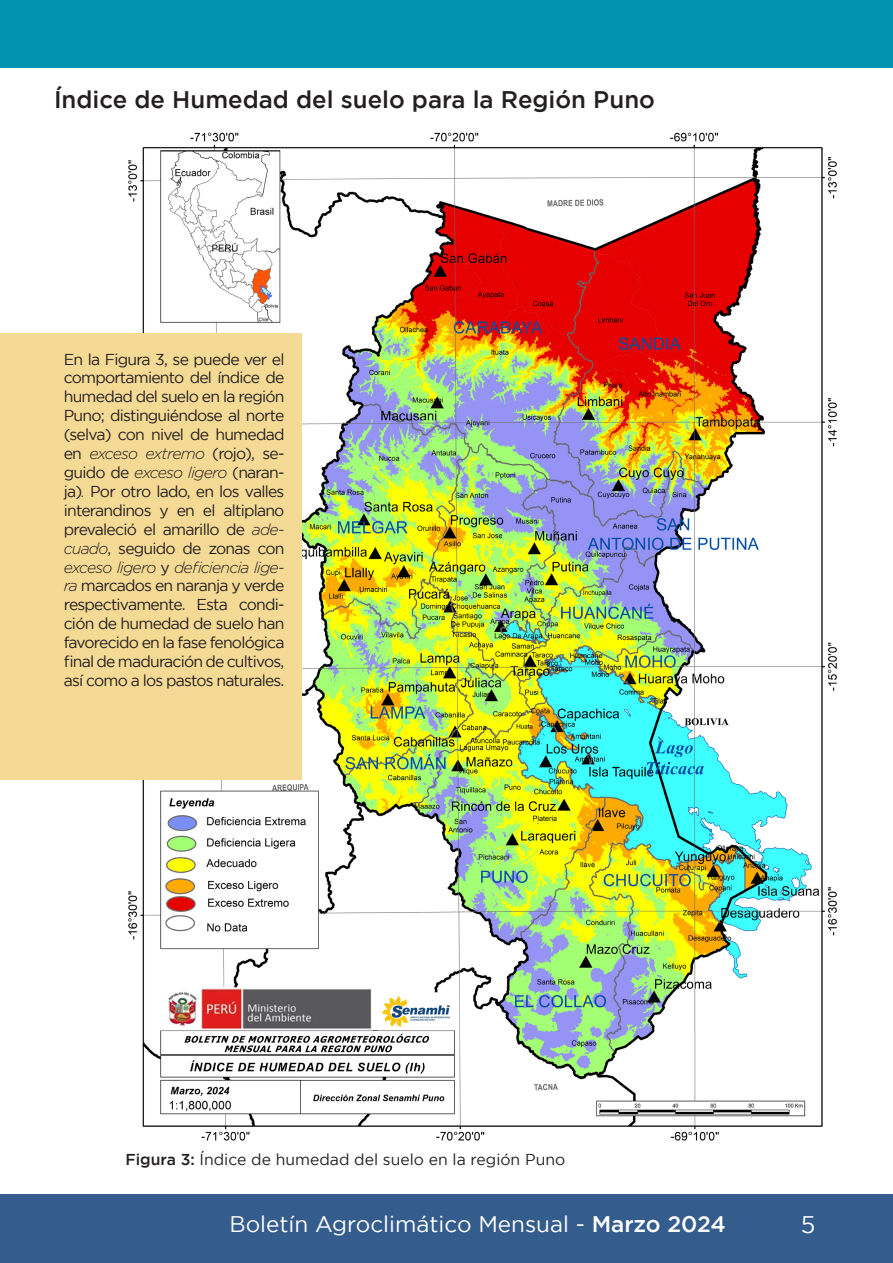
<style>
.page{position:relative;width:893px;height:1263px;background:#fff}
.page>*{position:absolute;margin:0;border:0;box-sizing:border-box;transform-origin:0 0}
.t1{font:500 24px "Gotham";color:#231f20}
.t2{font:24px "Gotham";color:#fff}
.t3{font:22.5px "Gotham";color:#fff}
.t4{font:15.75px/18.9px "Gotham";letter-spacing:-.05em;color:#231f20;text-align:justify}
.t5{font:15.75px "Gotham";color:#231f20}
.s1{font-weight:300;font-style:italic}
.s2{font-weight:500}
</style>
<div class="page">
<div style="left:0;top:0;width:893px;height:68px;background:#0392b0"></div>
<div style="left:0;top:1195px;width:893px;height:68px;background:#345c8d"></div>
<img style="left:123px;top:132px;width:714px;height:1009px">
<div style="left:0;top:333px;width:301px;height:446px;background:#f5da95"></div>
<p class="t1" style="left:54px;top:85px;width:602px">Índice de Humedad del suelo para la Región Puno</p>
<p class="t4" style="left:64px;top:349px;width:222px">En la Figura 3, se puede ver el comportamiento del índice de humedad del suelo en la región Puno; distinguiéndose al norte (selva) con nivel de humedad en <span class="s1">exceso extremo</span> (rojo), se&shy;guido de <span class="s1">exceso ligero</span> (naran&shy;ja)<span class="s1">.</span> Por otro lado, en los valles interandinos y en el altiplano prevaleció el amarillo de <span class="s1">ade&shy;cuado</span>, seguido de zonas con <span class="s1">exceso ligero</span> y <span class="s1">deficiencia lige&shy;ra</span> marcados en naranja y verde respectivamente. Esta condi&shy;ción de humedad de suelo han favorecido en la fase fenológica final de maduración de cultivos, así como a los pastos naturales.</p>
<p class="t5" style="left:125px;top:1151px;width:441px"><span class="s2">Figura 3:</span> Índice de humedad del suelo en la región Puno</p>
<h2 class="t3" style="left:229px;top:1211px;width:498px">Boletín Agroclimático Mensual - <span class="s2">Marzo 2024</span></h2>
<h1 class="t2" style="left:801px;top:1211px;width:16px">5</h1>
</div>
